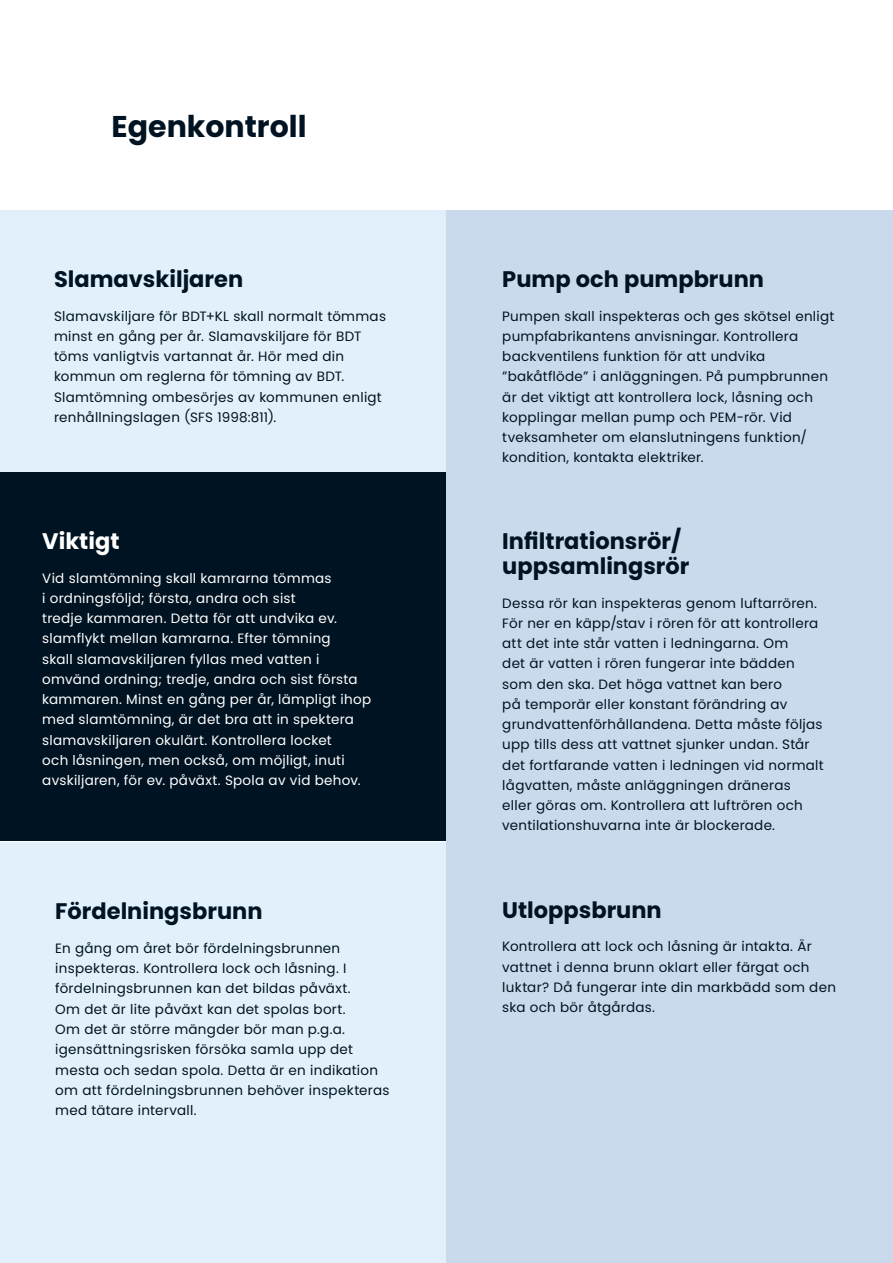
<style>
.page{position:relative;width:893px;height:1263px;background:#fff}
.page>*{position:absolute;margin:0;border:0;box-sizing:border-box;transform-origin:0 0}
.Subhead_-_15pt{font:700 30px "Poppins";color:#001322}
.Subhead_-_15pt-2{font:700 22.5px/24.8px "Poppins";color:#001322}
.Subhead_-_15pt-3{font:700 22.5px "Poppins";color:#fff}
.Body_Copy_-_9pt{font:13.5px/20.2px "Poppins";letter-spacing:.02em;color:#001322}
.Body_Copy_-_9pt-2{font:13.5px/20.2px "Poppins";letter-spacing:.02em;color:#fff}
</style>
<div class="page">
<div style="left:0;top:210px;width:446px;height:262px;background:#e1f0fa"></div>
<div style="left:0;top:842px;width:446px;height:421px;background:#e1f0fa"></div>
<div style="left:0;top:472px;width:446px;height:369px;background:#001322"></div>
<div style="left:446px;top:210px;width:447px;height:1053px;background:#cad9eb"></div>
<p class="Subhead_-_15pt" style="left:112px;top:109px;width:197px">Egenkontroll</p>
<p class="Subhead_-_15pt-2" style="left:54px;top:267px;width:191px">Slamavskiljaren</p>
<p class="Body_Copy_-_9pt" style="left:54px;top:306px;width:334px">Slamavskiljare för BDT+KL skall normalt tömmas minst en gång per år. Slamavskiljare för BDT töms vanligtvis vartannat år. Hör med din kommun om reglerna för tömning av BDT.<br>Slamtömning ombesörjes av kommunen enligt renhållningslagen (SFS 1998:811).</p>
<p class="Subhead_-_15pt-3" style="left:42px;top:528px;width:79px">Viktigt</p>
<p class="Body_Copy_-_9pt-2" style="left:42px;top:568px;width:330px">Vid slamtömning skall kamrarna tömmas<br>i ordningsföljd; första, andra och sist<br>tredje kammaren. Detta för att undvika ev. slamflykt mellan kamrarna. Efter tömning<br>skall slamavskiljaren fyllas med vatten i omvänd ordning; tredje, andra och sist första kammaren. Minst en gång per år, lämpligt ihop med slamtömning, är det bra att in spektera slamavskiljaren okulärt. Kontrollera locket<br>och låsningen, men också, om möjligt, inuti avskiljaren, för ev. påväxt. Spola av vid behov.</p>
<p class="Subhead_-_15pt-2" style="left:55px;top:899px;width:209px">Fördelningsbrunn</p>
<p class="Body_Copy_-_9pt" style="left:55px;top:938px;width:336px">En gång om året bör fördelningsbrunnen inspekteras. Kontrollera lock och låsning. I fördelningsbrunnen kan det bildas påväxt.<br>Om det är lite påväxt kan det spolas bort.<br>Om det är större mängder bör man p.g.a. igensättningsrisken försöka samla upp det mesta och sedan spola. Detta är en indikation om att fördelningsbrunnen behöver inspekteras med tätare intervall.</p>
<p class="Subhead_-_15pt-2" style="left:502px;top:267px;width:263px">Pump och pumpbrunn</p>
<p class="Body_Copy_-_9pt" style="left:502px;top:306px;width:334px">Pumpen skall inspekteras och ges skötsel enligt pumpfabrikantens anvisningar. Kontrollera backventilens funktion för att undvika ”bakåtflöde” i anläggningen. På pumpbrunnen är det viktigt att kontrollera lock, låsning och kopplingar mellan pump och PEM-rör. Vid tveksamheter om elanslutningens funktion/ kondition, kontakta elektriker.</p>
<p class="Subhead_-_15pt-2" style="left:502px;top:529px;width:189px">Infiltrationsrör/ uppsamlingsrör</p>
<p class="Body_Copy_-_9pt" style="left:502px;top:593px;width:323px">Dessa rör kan inspekteras genom luftarrören.<br>För ner en käpp/stav i rören för att kontrollera att det inte står vatten i ledningarna. Om<br>det är vatten i rören fungerar inte bädden som den ska. Det höga vattnet kan bero<br>på temporär eller konstant förändring av grundvattenförhållandena. Detta måste följas upp tills dess att vattnet sjunker undan. Står det fortfarande vatten i ledningen vid normalt lågvatten, måste anläggningen dräneras eller göras om. Kontrollera att luftrören och ventilationshuvarna inte är blockerade.</p>
<p class="Subhead_-_15pt-2" style="left:502px;top:897px;width:161px">Utloppsbrunn</p>
<p class="Body_Copy_-_9pt" style="left:502px;top:937px;width:335px">Kontrollera att lock och låsning är intakta. Är vattnet i denna brunn oklart eller färgat och luktar? Då fungerar inte din markbädd som den ska och bör åtgårdas.</p>
</div>
